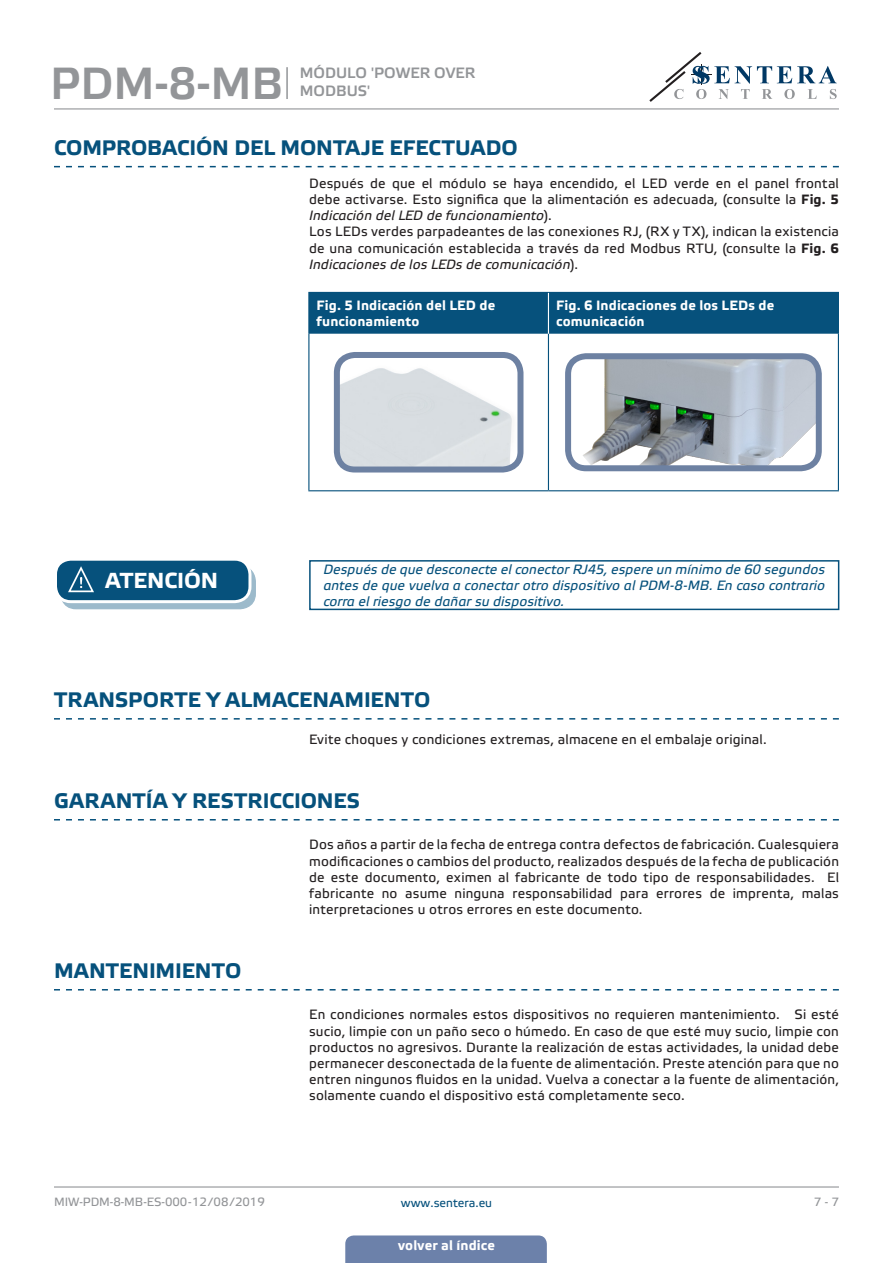
<style>
.page{position:relative;width:893px;height:1263px;background:#fff}
.page>*{position:absolute;margin:0;border:0;box-sizing:border-box;transform-origin:0 0}
.t1{font:45px "Etelka Medium Pro";color:#939598}
.t2{font:700 21.75px "Etelka Text Pro";letter-spacing:-.005em;color:#fff}
.t3{font:700 21px "Etelka Text Pro";letter-spacing:.005em;color:#06517c}
.t4{font:15px "Etelka Medium Pro";color:#939598}
.body{font:13.5px/16.2px "Etelka Text Pro";letter-spacing:.015em;color:#231f20;text-align:justify}
.bullet{font:13.5px/16.2px "Etelka Text Pro";letter-spacing:.015em;color:#231f20;text-align:justify}
.attention{font:italic 13.5px/16.2px "Etelka Text Pro";letter-spacing:.005em;color:#06517c;text-align:justify}
.table_text{font:700 13.5px/16.2px "Etelka Text Pro";letter-spacing:.01em;color:#fff}
.t5{font:12px "Etelka Text Pro";letter-spacing:-.005em;color:#939598}
.t6{font:12px "Etelka Text Pro";color:#06517c}
.s1{font-weight:700}
.s2{font-style:italic}
</style>
<div class="page">
<hr style="left:54px;top:108px;width:785px;height:1px;background:#939598">
<hr style="left:54px;top:1186px;width:785px;height:1px;background:#939598">
<svg style="left:649px;top:52px;width:188px;height:50px"></svg>
<div style="left:345px;top:1235px;width:202px;height:28px;background:#6c81aa"></div>
<svg style="left:54px;top:166px;width:785px;height:1px"></svg>
<div style="left:309px;top:293px;width:529px;height:41px;background:#06517c"></div>
<hr style="left:308px;top:292px;width:240px;height:1px;background:#06517c">
<hr style="left:308px;top:293px;width:1px;height:41px;background:#06517c">
<hr style="left:548px;top:292px;width:291px;height:1px;background:#06517c">
<hr style="left:838px;top:293px;width:1px;height:41px;background:#06517c">
<hr style="left:308px;top:334px;width:1px;height:156px;background:#06517c">
<hr style="left:548px;top:334px;width:1px;height:156px;background:#06517c">
<hr style="left:838px;top:334px;width:1px;height:156px;background:#06517c">
<hr style="left:308px;top:490px;width:240px;height:1px;background:#06517c">
<hr style="left:548px;top:490px;width:291px;height:1px;background:#06517c">
<hr style="left:548px;top:293px;width:1px;height:41px;background:#fff">
<img style="left:341px;top:359px;width:175px;height:106px">
<div style="left:334px;top:352px;width:189px;height:120px;border:6px solid #6d81a2;border-radius:18px"></div>
<img style="left:572px;top:360px;width:243px;height:104px">
<div style="left:565px;top:353px;width:257px;height:118px;border:6px solid #6d81a2;border-radius:18px"></div>
<svg style="left:61px;top:566px;width:194px;height:43px"></svg>
<div style="left:60px;top:565px;width:196px;height:44px;border:1px solid #06517c;border-radius:15px"></div>
<div style="left:56px;top:559px;width:194px;height:43px;background:#06517c;border-radius:15px"></div>
<div style="left:54px;top:558px;width:197px;height:45px;border:3px solid #fff;border-radius:15px"></div>
<svg style="left:67px;top:566px;width:38px;height:36px"></svg>
<div style="left:309px;top:560px;width:530px;height:50px;border:2px solid #06517c"></div>
<svg style="left:54px;top:718px;width:785px;height:1px"></svg>
<svg style="left:54px;top:819px;width:785px;height:1px"></svg>
<svg style="left:54px;top:989px;width:785px;height:1px"></svg>
<hr style="left:286px;top:67px;width:2px;height:32px;background:#939598">
<h1 class="t1" style="left:50px;top:59px;width:235px">PDM-8-MB</h1>
<p class="t4" style="left:300px;top:65px;width:177px">MÓDULO 'POWER OVER</p>
<p class="t4" style="left:300px;top:83px;width:72px">MODBUS'</p>
<p class="t3" style="left:54px;top:136px;width:465px">COMPROBACIÓN DEL MONTAJE EFECTUADO</p>
<p class="body" style="left:309px;top:176px;width:531px">Después de que el módulo se haya encendido, el LED verde en el panel frontal debe activarse. Esto significa que la alimentación es adecuada, (consulte la <span class="s1">Fig. 5<br></span><span class="s2">Indicación del LED de funcionamiento</span>).</p>
<p class="body" style="left:309px;top:225px;width:531px">Los LEDs verdes parpadeantes de las conexiones RJ, (RX y TX), indican la existencia de una comunicación establecida a través da red Modbus RTU, (consulte la <span class="s1">Fig. 6<br></span><span class="s2">Indicaciones de los LEDs de comunicación</span>).</p>
<p class="table_text" style="left:317px;top:298px;width:180px">Fig. 5 Indicación del LED de funcionamiento</p>
<p class="table_text" style="left:556px;top:298px;width:220px">Fig. 6 Indicaciones de los LEDs de comunicación</p>
<p class="t2" style="left:105px;top:568px;width:114px">ATENCIÓN</p>
<p class="attention" style="left:323px;top:562px;width:503px">Después de que desconecte el conector RJ45, espere un mínimo de 60 segundos antes de que vuelva a conectar otro dispositivo al PDM-8-MB. En caso contrario corra el riesgo de dañar su dispositivo.</p>
<p class="t3" style="left:54px;top:688px;width:378px">TRANSPORTE Y ALMACENAMIENTO</p>
<p class="body" style="left:309px;top:732px;width:459px">Evite choques y condiciones extremas, almacene en el embalaje original.</p>
<p class="t3" style="left:54px;top:789px;width:307px">GARANTÍA Y RESTRICCIONES</p>
<p class="body" style="left:309px;top:837px;width:531px">Dos años a partir de la fecha de entrega contra defectos de fabricación. Cualesquiera modificaciones o cambios del producto, realizados después de la fecha de publicación de este documento, eximen al fabricante de todo tipo de responsabilidades. El fabricante no asume ninguna responsabilidad para errores de imprenta, malas interpretaciones u otros errores en este documento.</p>
<p class="t3" style="left:54px;top:959px;width:189px">MANTENIMIENTO</p>
<p class="bullet" style="left:309px;top:1007px;width:531px">En condiciones normales estos dispositivos no requieren mantenimiento. Si esté sucio, limpie con un paño seco o húmedo. En caso de que esté muy sucio, limpie con productos no agresivos. Durante la realización de estas actividades, la unidad debe permanecer desconectada de la fuente de alimentación. Preste atención para que no entren ningunos fluidos en la unidad. Vuelva a conectar a la fuente de alimentación, solamente cuando el dispositivo está completamente seco.</p>
<p class="t5" style="left:54px;top:1195px;width:212px">MIW-PDM-8-MB-ES-000 - 12 / 08 / 2019</p>
<p class="t6" style="left:401px;top:1196px;width:93px">www.sentera.eu</p>
<p class="t5" style="left:814px;top:1195px;width:27px">7 - 7</p>
<p class="table_text" style="left:398px;top:1238px;width:98px">volver al índice</p>
</div>
